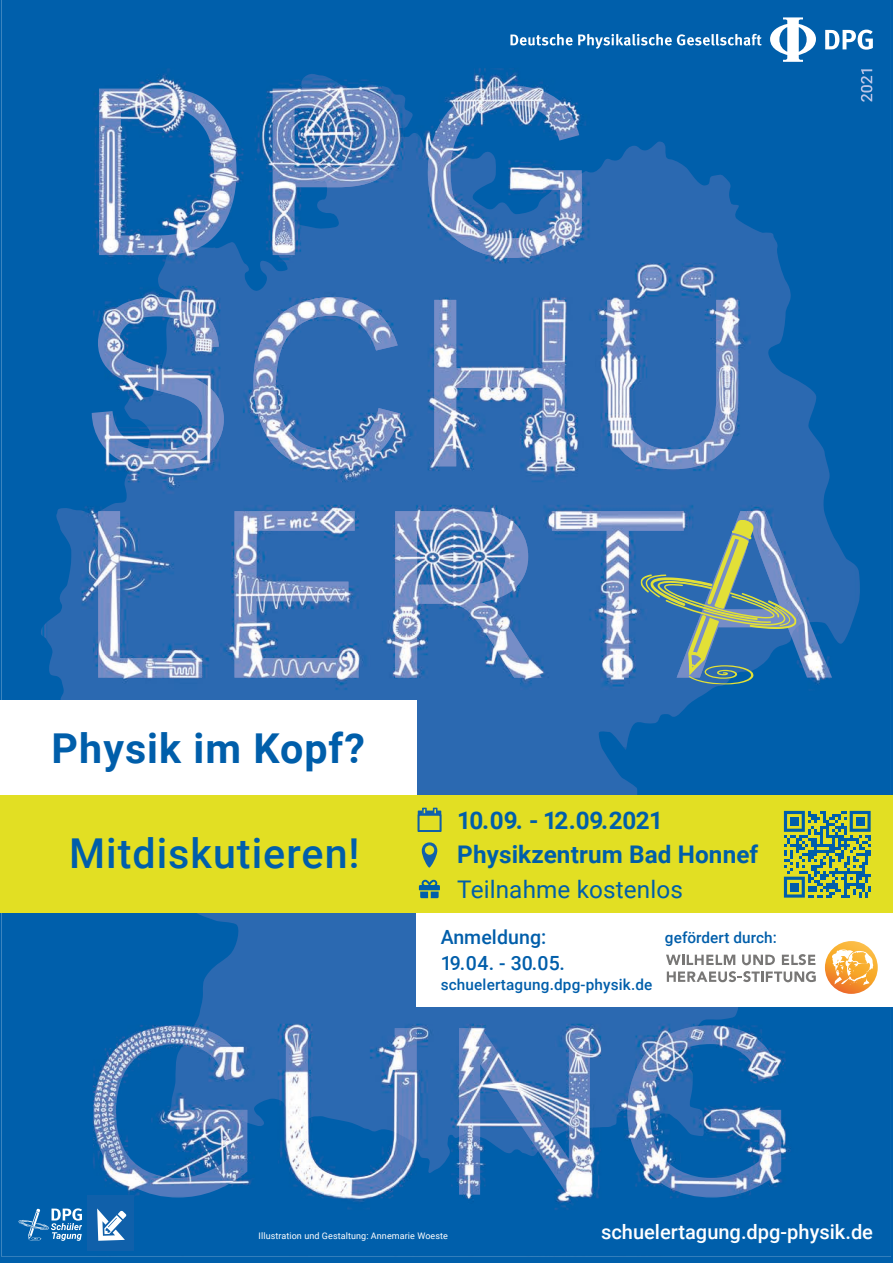
<style>
.page{position:relative;width:893px;height:1263px;background:#fff}
.page>*{position:absolute;margin:0;border:0;box-sizing:border-box;transform-origin:0 0}
.t1{font:500 41.25px "Roboto";letter-spacing:.025em;color:#005eaa}
.t2{font:700 41.25px "Roboto";letter-spacing:.025em;color:#005eaa}
.t3{font:700 24.3px/34.3px "Roboto";letter-spacing:.005em;color:#005eaa}
.t4{font:24.3px "Roboto";letter-spacing:.005em;color:#005eaa}
.t5{font:500 20.1px "Roboto";color:#fff}
.t6{font:500 19.5px/25.3px "Roboto";letter-spacing:.005em;color:#005eaa}
.t7{font:500 15.3px "Roboto";letter-spacing:.01em;color:#005eaa}
.t8{font:9px "Roboto";letter-spacing:.01em;color:#fff}
</style>
<div class="page">
<img style="left:2px;top:0;width:889px;height:1257px">
<img style="left:39px;top:75px;width:301px;height:626px">
<img style="left:93px;top:1025px;width:688px;height:172px">
<img style="left:177px;top:1026px;width:521px;height:125px">
<img style="left:92px;top:86px;width:612px;height:383px">
<img style="left:168px;top:89px;width:570px;height:380px">
<div style="left:0;top:701px;width:417px;height:94px;background:#fff"></div>
<div style="left:417px;top:913px;width:476px;height:94px;background:#fff"></div>
<div style="left:0;top:795px;width:893px;height:118px;background:#e2df23"></div>
<svg style="left:19px;top:1208px;width:63px;height:33px;background:#4187c0"></svg>
<svg style="left:666px;top:955px;width:69px;height:10px"></svg>
<svg style="left:742px;top:954px;width:33px;height:11px"></svg>
<svg style="left:782px;top:954px;width:33px;height:11px"></svg>
<svg style="left:667px;top:971px;width:149px;height:11px"></svg>
<svg style="left:825px;top:941px;width:53px;height:53px"></svg>
<svg style="left:832px;top:949px;width:41px;height:37px"></svg>
<svg style="left:510px;top:34px;width:251px;height:15px"></svg>
<svg style="left:825px;top:30px;width:48px;height:20px"></svg>
<svg style="left:770px;top:17px;width:46px;height:45px"></svg>
<svg style="left:640px;top:520px;width:157px;height:165px;background:#5282a2"></svg>
<svg style="left:418px;top:808px;width:23px;height:24px"></svg>
<svg style="left:422px;top:842px;width:15px;height:25px"></svg>
<svg style="left:784px;top:811px;width:87px;height:87px"></svg>
<div style="left:790px;top:817px;width:9px;height:9px;background:#005eaa"></div>
<div style="left:856px;top:817px;width:9px;height:9px;background:#005eaa"></div>
<div style="left:790px;top:883px;width:9px;height:9px;background:#005eaa"></div>
<div style="left:88px;top:1195px;width:46px;height:56px;background:#1060aa"></div>
<svg style="left:97px;top:1208px;width:29px;height:33px"></svg>
<svg style="left:419px;top:880px;width:21px;height:18px"></svg>
<img style="left:861px;top:69px;width:11px;height:33px">
<h1 class="t2" style="left:52px;top:719px;width:315px">Physik im Kopf?</h1>
<h1 class="t1" style="left:69px;top:825px;width:292px">Mitdiskutieren!</h1>
<h2 class="t3" style="left:457px;top:802px;width:303px">10.09. - 12.09.2021<br>Physikzentrum Bad Honnef</h2>
<h2 class="t4" style="left:457px;top:872px;width:227px">Teilnahme kostenlos</h2>
<p class="t7" style="left:665px;top:927px;width:113px">gefördert durch:</p>
<p class="t6" style="left:441px;top:924px;width:126px">Anmeldung:<br>19.04. - 30.05.</p>
<p class="t7" style="left:441px;top:974px;width:213px">schuelertagung.dpg-physik.de</p>
<p class="t8" style="left:259px;top:1229px;width:191px">Illustration und Gestaltung: Annemarie Woeste</p>
<h3 class="t5" style="left:601px;top:1218px;width:274px">schuelertagung.dpg-physik.de</h3>
</div>
